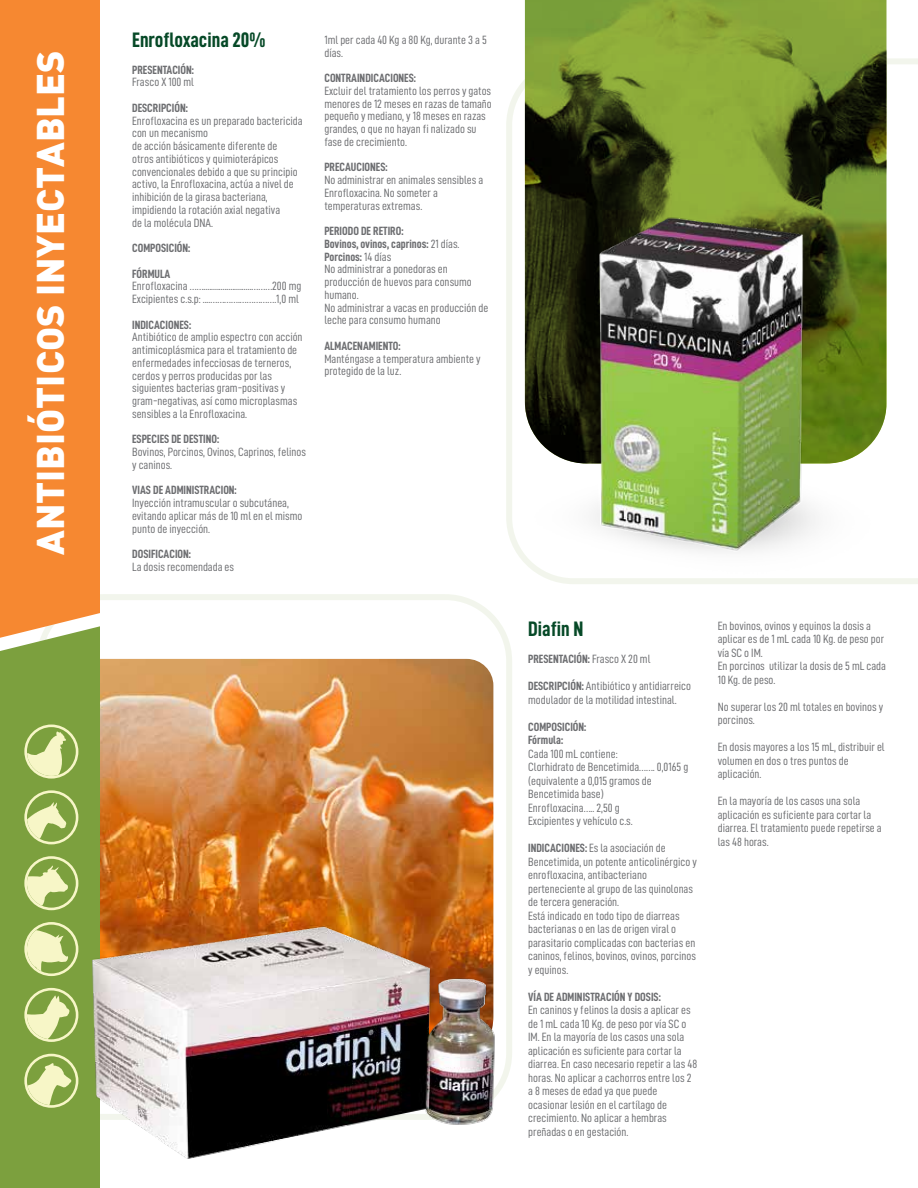
<style>
.page{position:relative;width:918px;height:1188px;background:#fff}
.page>*{position:absolute;margin:0;border:0;box-sizing:border-box;transform-origin:0 0}
.t1{font:900 37.8px "DIN";color:#fff}
.t2{font:21px "D DIN Condensed Bold";color:#064927}
.t3{font:12px/13.5px "D DIN Condensed";color:#6d6e71}
.t4{font:12px/12.8px "D DIN Condensed Bold";color:#6d6e71}
.s1{font-family:"D DIN Condensed"}
.s2{font-family:"D DIN Condensed Bold"}
</style>
<div class="page">
<svg style="left:506px;top:58px;width:412px;height:111px"></svg>
<img style="left:100px;top:659px;width:393px;height:201px">
<svg style="left:525px;top:0;width:361px;height:169px;background:#69802b"></svg>
<div style="left:0;top:0;width:100px;height:626px;background:#f68831"></div>
<div style="left:0;top:626px;width:100px;height:562px;background:#7ca03e"></div>
<svg style="left:24px;top:1054px;width:37px;height:54px;background:#bbcc84"></svg>
<img style="left:61px;top:860px;width:451px;height:328px">
<img style="left:479px;top:169px;width:439px;height:485px">
<svg style="left:24px;top:988px;width:54px;height:54px;background:#b2c57a"></svg>
<svg style="left:24px;top:922px;width:54px;height:54px;background:#b8ca81"></svg>
<svg style="left:24px;top:856px;width:54px;height:54px;background:#b0c478"></svg>
<svg style="left:24px;top:790px;width:54px;height:54px;background:#a9bf70"></svg>
<svg style="left:24px;top:725px;width:54px;height:54px;background:#b2c67b"></svg>
<h1 class="t1" style="left:25px;top:555px;width:506px;rotate:-90deg">ANTIBIÓTICOS INYECTABLES</h1>
<h2 class="t2" style="left:132px;top:29px;width:135px">Enrofloxacina 20%</h2>
<p class="t4" style="left:132px;top:63px;width:63px">PRESENTACIÓN:</p>
<p class="t3" style="left:132px;top:75px;width:63px">Frasco X 100 ml</p>
<p class="t4" style="left:132px;top:101px;width:57px">DESCRIPCIÓN:</p>
<p class="t3" style="left:132px;top:114px;width:172px;line-height:12.8px">Enrofloxacina es un preparado bactericida con un mecanismo<br>de acción básicamente diferente de<br>otros antibióticos y quimioterápicos convencionales debido a que su principio activo, la Enrofloxacina, actúa a nivel de inhibición de la girasa bacteriana, impidiendo la rotación axial negativa<br>de la molécula DNA.</p>
<p class="t4" style="left:132px;top:235px;width:60px;line-height:25.5px">COMPOSICIÓN:<br>FÓRMULA</p>
<p class="t3" style="left:132px;top:280px;width:171px;line-height:12.8px">Enrofloxacina …….........................………200 mg<br>Excipientes c.s.p: ....………….…………….1,0 ml</p>
<p class="t4" style="left:132px;top:318px;width:60px">INDICACIONES:</p>
<p class="t3" style="left:132px;top:331px;width:172px;line-height:12.8px">Antibiótico de amplio espectro con acción antimicoplásmica para el tratamiento de enfermedades infecciosas de terneros, cerdos y perros producidas por las siguientes bacterias gram-positivas y gram-negativas, así como microplasmas sensibles a la Enrofloxacina.</p>
<p class="t4" style="left:132px;top:433px;width:88px">ESPECIES DE DESTINO:</p>
<p class="t3" style="left:132px;top:445px;width:175px;line-height:12.8px">Bovinos, Porcinos, Ovinos, Caprinos, felinos y caninos.</p>
<p class="t4" style="left:132px;top:484px;width:106px">VIAS DE ADMINISTRACION:</p>
<p class="t3" style="left:132px;top:496px;width:172px;line-height:12.8px">Inyección intramuscular o subcutánea, evitando aplicar más de 10 ml en el mismo punto de inyección.</p>
<p class="t4" style="left:132px;top:547px;width:60px">DOSIFICACION:</p>
<p class="t3" style="left:132px;top:560px;width:103px">La dosis recomendada es</p>
<p class="t3" style="left:324px;top:33px;width:164px;line-height:12.8px">1ml per cada 40 Kg a 80 Kg, durante 3 a 5 días.</p>
<p class="t4" style="left:324px;top:71px;width:93px">CONTRAINDICACIONES:</p>
<p class="t3" style="left:324px;top:84px;width:169px;line-height:12.8px">Excluir del tratamiento los perros y gatos menores de 12 meses en razas de tamaño pequeño y mediano, y 18 meses en razas grandes, o que no hayan fi nalizado su fase de crecimiento.</p>
<p class="t4" style="left:324px;top:161px;width:65px">PRECAUCIONES:</p>
<p class="t3" style="left:324px;top:173px;width:160px;line-height:12.8px">No administrar en animales sensibles a<br>Enrofloxacina. No someter a temperaturas extremas.</p>
<p class="t4" style="left:324px;top:224px;width:137px">PERIODO DE RETIRO:<br>Bovinos, ovinos, caprinos: <span class="s1">21 días.<br></span>Porcinos: <span class="s1">14 días</span></p>
<p class="t3" style="left:324px;top:263px;width:166px;line-height:12.8px">No administrar a ponedoras en producción de huevos para consumo humano.<br>No administrar a vacas en producción de leche para consumo humano</p>
<p class="t4" style="left:324px;top:339px;width:78px">ALMACENAMIENTO:</p>
<p class="t3" style="left:324px;top:352px;width:158px;line-height:12.8px">Manténgase a temperatura ambiente y protegido de la luz.</p>
<h2 class="t2" style="left:528px;top:617px;width:57px">Diafin N</h2>
<p class="t4" style="left:528px;top:652px;width:124px">PRESENTACIÓN: <span class="s1">Frasco X 20 ml</span></p>
<p class="t3" style="left:528px;top:679px;width:164px"><span class="s2">DESCRIPCIÓN:</span> Antibiótico y antidiarreico modulador de la motilidad intestinal.</p>
<p class="t4" style="left:528px;top:719px;width:60px;line-height:13.5px">COMPOSICIÓN:<br>Fórmula:</p>
<p class="t3" style="left:528px;top:746px;width:162px">Cada 100 mL contiene:<br>Clorhidrato de Bencetimida……. 0,0165 g (equivalente a 0,015 gramos de<br>Bencetimida base)<br>Enrofloxacina….. 2,50 g<br>Excipientes y vehículo c.s.</p>
<p class="t3" style="left:528px;top:841px;width:170px"><span class="s2">INDICACIONES:</span> Es la asociación de Bencetimida, un potente anticolinérgico y enrofloxacina, antibacteriano perteneciente al grupo de las quinolonas de tercera generación.<br>Está indicado en todo tipo de diarreas bacterianas o en las de origen viral o parasitario complicadas con bacterias en caninos, felinos, bovinos, ovinos, porcinos y equinos.</p>
<p class="t4" style="left:528px;top:990px;width:134px">VÍA DE ADMINISTRACIÓN Y DOSIS:</p>
<p class="t3" style="left:528px;top:1003px;width:171px">En caninos y felinos la dosis a aplicar es de 1 mL cada 10 Kg. de peso por vía SC o IM. En la mayoría de los casos una sola aplicación es suficiente para cortar la diarrea. En caso necesario repetir a las 48 horas. No aplicar a cachorros entre los 2 a 8 meses de edad ya que puede ocasionar lesión en el cartílago de crecimiento. No aplicar a hembras preñadas o en gestación.</p>
<p class="t3" style="left:718px;top:619px;width:170px">En bovinos, ovinos y equinos la dosis a aplicar es de 1 mL cada 10 Kg. de peso por vía SC o IM.<br>En porcinos utilizar la dosis de 5 mL cada<br>10 Kg. de peso.</p>
<p class="t3" style="left:718px;top:700px;width:167px">No superar los 20 ml totales en bovinos y porcinos.</p>
<p class="t3" style="left:718px;top:740px;width:169px">En dosis mayores a los 15 mL, distribuir el volumen en dos o tres puntos de aplicación.</p>
<p class="t3" style="left:718px;top:794px;width:166px">En la mayoría de los casos una sola aplicación es suficiente para cortar la diarrea. El tratamiento puede repetirse a las 48 horas.</p>
</div>
